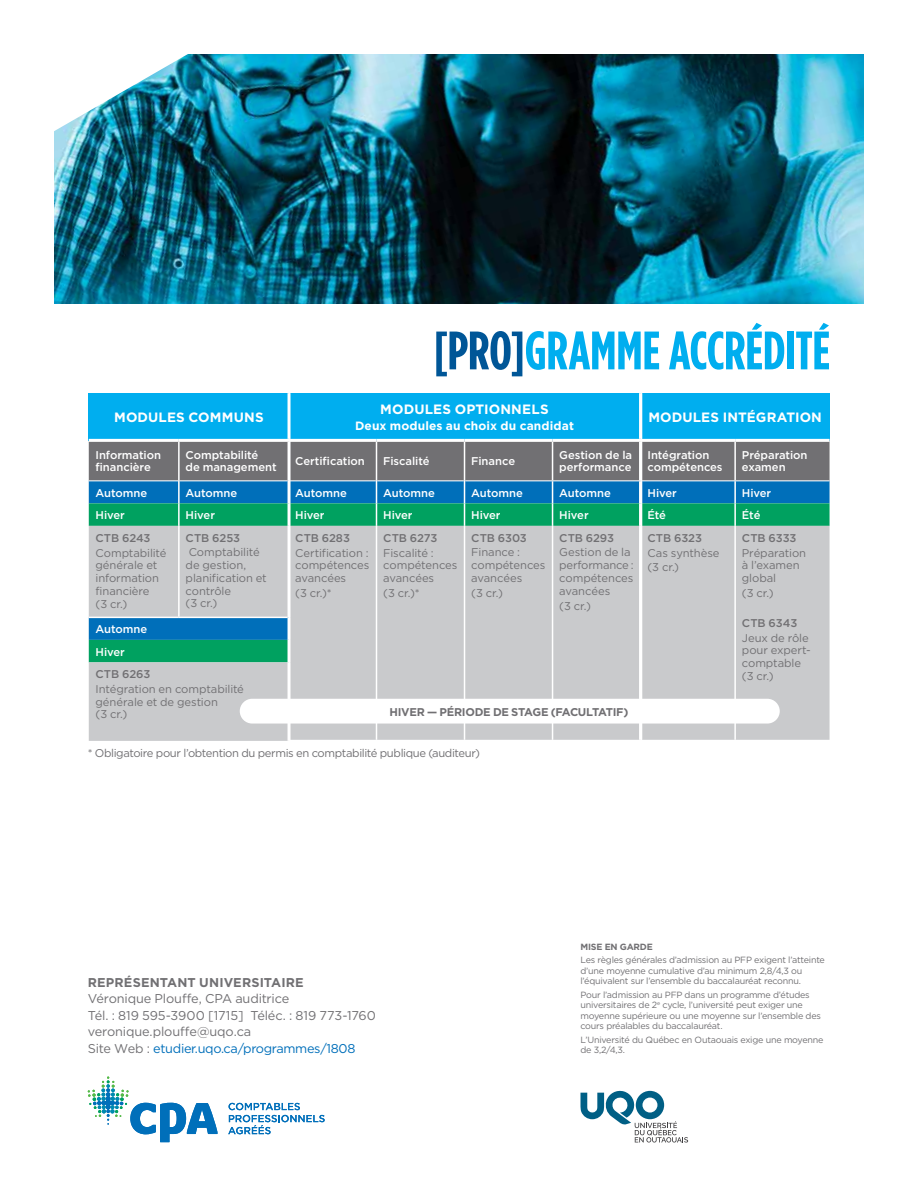
<style>
.page{position:relative;width:918px;height:1188px;background:#fff}
.page>*{position:absolute;margin:0;border:0;box-sizing:border-box;transform-origin:0 0}
.t1{font:700 54px "Gotham Condensed";letter-spacing:-.005em;color:#00aeef}
.t2{font:700 13.5px "Gotham";letter-spacing:.01em;color:#fff}
.t3{font:12.75px/16.5px "Gotham";letter-spacing:-.015em;color:#717073}
.t4{font:700 12.75px "Gotham";letter-spacing:.01em;color:#717073}
.t5{font:700 12px "Gotham";letter-spacing:.01em;color:#fff}
.t6{font:11.25px/12.8px "Gotham";letter-spacing:-.01em;color:#717073}
.t7{font:500 11.25px/12.8px "Gotham";letter-spacing:-.005em;color:#fff}
.t8{font:500 11.25px "Gotham";letter-spacing:-.005em;color:#717073}
.t9{font:11.25px "Gotham";letter-spacing:-.03em;color:#717073}
.t10{font:700 11.25px "Gotham";letter-spacing:-.03em;color:#717073}
.t11{font:9px/10.5px "Gotham";letter-spacing:-.025em;color:#717073}
.t12{font:700 9px "Gotham";letter-spacing:-.025em;color:#717073}
.s1{color:#005697}
.s2{color:#006fba}
</style>
<div class="page">
<img style="left:54px;top:54px;width:810px;height:250px">
<img style="left:54px;top:54px;width:143px;height:80px">
<div style="left:641px;top:393px;width:189px;height:47px;background:#00aeef"></div>
<hr style="left:639px;top:439px;width:96px;height:3px;background:#fff">
<hr style="left:735px;top:439px;width:95px;height:3px;background:#fff">
<div style="left:288px;top:393px;width:353px;height:47px;background:#00aeef"></div>
<hr style="left:287px;top:439px;width:90px;height:3px;background:#fff">
<hr style="left:376px;top:439px;width:89px;height:3px;background:#fff">
<hr style="left:465px;top:439px;width:88px;height:3px;background:#fff">
<hr style="left:553px;top:439px;width:89px;height:3px;background:#fff">
<hr style="left:639px;top:393px;width:3px;height:46px;background:#fff">
<div style="left:89px;top:393px;width:200px;height:47px;background:#00aeef"></div>
<svg style="left:89px;top:440px;width:741px;height:301px;background:#97b2b5"></svg>
<hr style="left:89px;top:617px;width:90px;height:1px;background:#fff">
<hr style="left:179px;top:617px;width:109px;height:1px;background:#fff">
<hr style="left:288px;top:393px;width:3px;height:46px;background:#fff">
<hr style="left:288px;top:442px;width:3px;height:39px;background:#fff">
<hr style="left:288px;top:481px;width:3px;height:22px;background:#fff">
<hr style="left:288px;top:503px;width:3px;height:23px;background:#fff">
<hr style="left:288px;top:526px;width:3px;height:91px;background:#fff">
<hr style="left:288px;top:617px;width:3px;height:23px;background:#fff">
<hr style="left:288px;top:640px;width:3px;height:22px;background:#fff">
<hr style="left:288px;top:662px;width:3px;height:79px;background:#fff">
<hr style="left:89px;top:480px;width:89px;height:1px;background:#fff">
<hr style="left:180px;top:480px;width:108px;height:1px;background:#fff">
<hr style="left:89px;top:439px;width:90px;height:3px;background:#fff">
<hr style="left:179px;top:439px;width:112px;height:3px;background:#fff">
<hr style="left:178px;top:442px;width:2px;height:39px;background:#fff">
<hr style="left:178px;top:481px;width:2px;height:22px;background:#fff">
<hr style="left:178px;top:503px;width:2px;height:23px;background:#fff">
<hr style="left:178px;top:526px;width:2px;height:91px;background:#fff">
<div style="left:240px;top:699px;width:540px;height:25px;background:#fff;border-radius:12px"></div>
<svg style="left:581px;top:1091px;width:107px;height:52px"></svg>
<svg style="left:88px;top:1077px;width:129px;height:65px"></svg>
<svg style="left:228px;top:1103px;width:97px;height:31px"></svg>
<p class="t2" style="left:114px;top:408px;width:151px">MODULES COMMUNS</p>
<p class="t7" style="left:96px;top:448px;width:67px">Information financière</p>
<p class="t7" style="left:186px;top:448px;width:93px">Comptabilité<br>de management</p>
<p class="t7" style="left:96px;top:486px;width:53px">Automne</p>
<p class="t7" style="left:186px;top:486px;width:53px">Automne</p>
<p class="t7" style="left:96px;top:509px;width:31px">Hiver</p>
<p class="t7" style="left:186px;top:509px;width:31px">Hiver</p>
<p class="t8" style="left:96px;top:530px;width:57px">CTB 6243</p>
<p class="t6" style="left:96px;top:546px;width:72px">Comptabilité générale et information financière<br>(3 cr.)</p>
<p class="t8" style="left:186px;top:530px;width:56px">CTB 6253</p>
<p class="t6" style="left:186px;top:546px;width:83px">Comptabilité de gestion, planification et contrôle<br>(3 cr.)</p>
<p class="t7" style="left:96px;top:618px;width:53px;line-height:22.5px">Automne<br>Hiver</p>
<p class="t8" style="left:96px;top:667px;width:56px">CTB 6263</p>
<p class="t6" style="left:96px;top:682px;width:150px">Intégration en comptabilité générale et de gestion<br>(3 cr.)</p>
<h1 class="t1" style="left:433px;top:319px;width:399px"><span class="s1">[PRO]</span>GRAMME ACCRÉDITÉ</h1>
<p class="t2" style="left:380px;top:400px;width:170px">MODULES OPTIONNELS</p>
<p class="t5" style="left:355px;top:418px;width:221px">Deux modules au choix du candidat</p>
<p class="t7" style="left:295px;top:455px;width:71px">Certification</p>
<p class="t7" style="left:383px;top:455px;width:48px">Fiscalité</p>
<p class="t7" style="left:471px;top:455px;width:45px">Finance</p>
<p class="t7" style="left:559px;top:448px;width:74px">Gestion de la performance</p>
<p class="t7" style="left:295px;top:486px;width:53px">Automne</p>
<p class="t7" style="left:383px;top:486px;width:53px">Automne</p>
<p class="t7" style="left:471px;top:486px;width:53px">Automne</p>
<p class="t7" style="left:559px;top:486px;width:53px">Automne</p>
<p class="t7" style="left:295px;top:509px;width:31px">Hiver</p>
<p class="t7" style="left:383px;top:509px;width:31px">Hiver</p>
<p class="t7" style="left:471px;top:509px;width:31px">Hiver</p>
<p class="t7" style="left:559px;top:509px;width:31px">Hiver</p>
<p class="t8" style="left:295px;top:530px;width:56px">CTB 6283</p>
<p class="t6" style="left:295px;top:546px;width:76px;text-align:justify">Certification : compétences avancées</p>
<p class="t6" style="left:295px;top:586px;width:38px">(3 cr.)*</p>
<p class="t8" style="left:559px;top:530px;width:56px">CTB 6293</p>
<p class="t6" style="left:559px;top:546px;width:76px">Gestion de la performance : compétences avancées</p>
<p class="t6" style="left:559px;top:599px;width:33px">(3 cr.)</p>
<p class="t8" style="left:471px;top:530px;width:57px">CTB 6303</p>
<p class="t6" style="left:471px;top:546px;width:76px">Finance : compétences avancées</p>
<p class="t6" style="left:471px;top:586px;width:33px">(3 cr.)</p>
<p class="t8" style="left:383px;top:530px;width:56px">CTB 6273</p>
<p class="t6" style="left:383px;top:546px;width:76px">Fiscalité : compétences avancées</p>
<p class="t6" style="left:383px;top:586px;width:38px">(3 cr.)*</p>
<p class="t2" style="left:648px;top:408px;width:175px">MODULES INTÉGRATION</p>
<p class="t7" style="left:648px;top:448px;width:77px">Intégration compétences</p>
<p class="t7" style="left:742px;top:448px;width:67px">Préparation examen</p>
<p class="t7" style="left:648px;top:486px;width:31px">Hiver</p>
<p class="t7" style="left:742px;top:486px;width:31px">Hiver</p>
<p class="t7" style="left:648px;top:509px;width:20px">Été</p>
<p class="t7" style="left:742px;top:509px;width:20px">Été</p>
<p class="t8" style="left:648px;top:530px;width:56px">CTB 6323</p>
<p class="t6" style="left:648px;top:545px;width:74px;line-height:14.9px">Cas synthèse (3 cr.)</p>
<p class="t8" style="left:742px;top:530px;width:56px">CTB 6333</p>
<p class="t6" style="left:742px;top:546px;width:66px">Préparation à l’examen global</p>
<p class="t6" style="left:742px;top:586px;width:33px">(3 cr.)</p>
<p class="t8" style="left:742px;top:615px;width:57px">CTB 6343</p>
<p class="t6" style="left:742px;top:631px;width:70px">Jeux de rôle pour expert&shy;comptable (3 cr.)</p>
<p class="t10" style="left:390px;top:704px;width:240px">HIVER — PÉRIODE DE STAGE (FACULTATIF)</p>
<p class="t9" style="left:88px;top:745px;width:394px">* Obligatoire pour l’obtention du permis en comptabilité publique (auditeur)</p>
<p class="t4" style="left:88px;top:974px;width:217px">REPRÉSENTANT UNIVERSITAIRE</p>
<p class="t3" style="left:88px;top:990px;width:290px">Véronique Plouffe, CPA auditrice<br>Tél. : 819 595-3900 [1715] Téléc. : 819 773-1760 veronique.plouffe@uqo.ca<br>Site Web : <span class="s2">etudier.uqo.ca/programmes/1808</span></p>
<p class="t12" style="left:580px;top:940px;width:74px">MISE EN GARDE</p>
<p class="t11" style="left:580px;top:954px;width:246px">Les règles générales d’admission au PFP exigent l’atteinte d’une moyenne cumulative d’au minimum 2,8/4,3 ou l’équivalent sur l’ensemble du baccalauréat reconnu.</p>
<p class="t11" style="left:580px;top:989px;width:242px">Pour l’admission au PFP dans un programme d’études universitaires de 2<sup>e</sup> cycle, l’université peut exiger une moyenne supérieure ou une moyenne sur l’ensemble des cours préalables du baccalauréat.</p>
<p class="t11" style="left:581px;top:1034px;width:245px">L’Université du Québec en Outaouais exige une moyenne de 3,2/4,3.</p>
</div>
